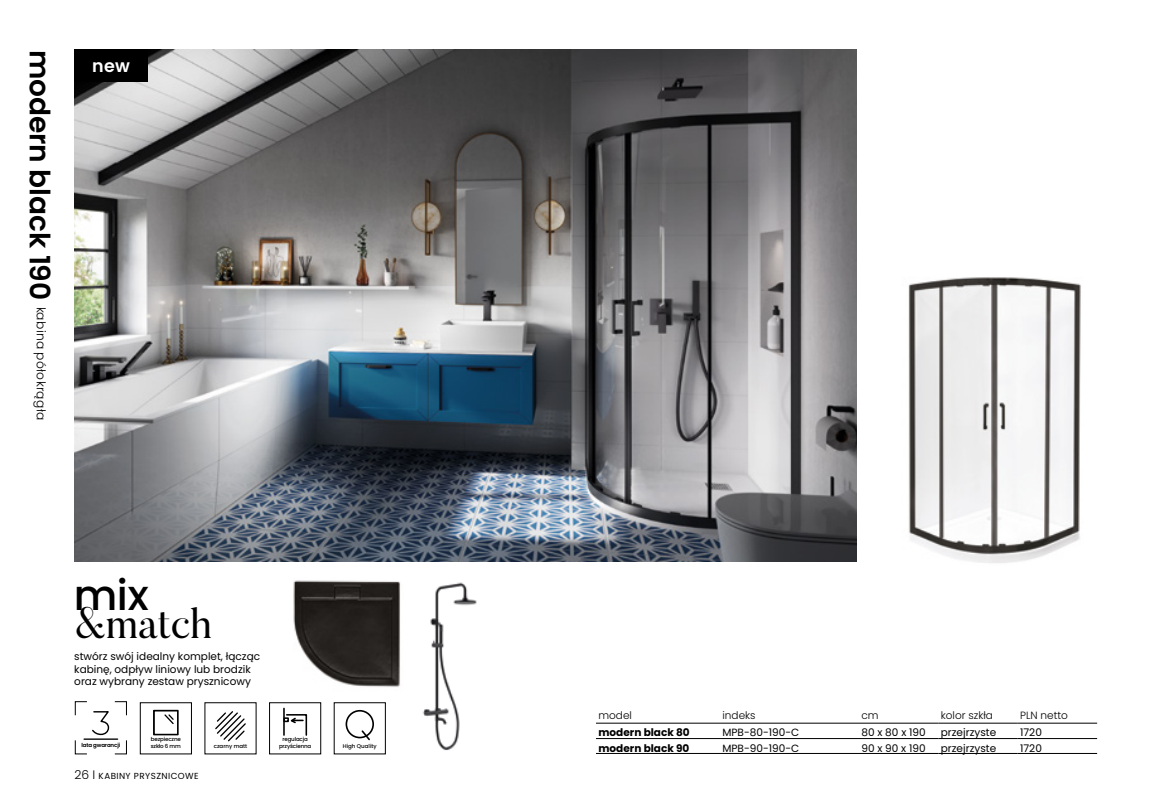
<style>
.page{position:relative;width:1171px;height:804px;background:#fff}
.page>*{position:absolute;margin:0;border:0;box-sizing:border-box;transform-origin:0 0}
.t1{font:42px "Butler";letter-spacing:-.01em;color:#000}
.t2{font:500 42px "Poppins";color:#000}
.t3{font:600 28px "Poppins";color:#000}
.t4{font:600 17.5px "Poppins";color:#fff}
.t5{font:300 12.25px "Poppins";letter-spacing:.025em;color:#000}
.t6{font:10.5px/12.6px "Poppins";color:#000}
.t7{font:300 10.5px "Poppins";color:#000}
.t8{font:700 10.5px "Poppins";color:#000}
.t9{font:8.75px "Poppins";letter-spacing:.05em;color:#000}
.t10{font:500 5.42px/6.3px "Poppins";letter-spacing:-.025em;color:#000}
.t11{font:500 5.42px "Poppins";color:#000}
.t12{font:600 5.42px "Poppins";letter-spacing:-.025em;color:#000}
.s1{font-weight:300;font-size:12.25px}
</style>
<div class="page">
<img style="left:74px;top:50px;width:783px;height:511px">
<div style="left:269px;top:702px;width:52px;height:52px;border:1px solid #000"></div>
<svg style="left:283px;top:714px;width:25px;height:22px"></svg>
<hr style="left:283px;top:708px;width:2px;height:27px;background:#000">
<div style="left:345px;top:710px;width:29px;height:28px;border:2px solid #000;border-radius:50%"></div>
<svg style="left:360px;top:729px;width:11px;height:12px"></svg>
<svg style="left:74px;top:701px;width:53px;height:53px"></svg>
<hr style="left:596px;top:723px;width:124px;height:1px;background:#000">
<hr style="left:720px;top:723px;width:139px;height:1px;background:#000">
<hr style="left:859px;top:723px;width:79px;height:1px;background:#000">
<hr style="left:938px;top:723px;width:80px;height:1px;background:#000">
<hr style="left:1018px;top:723px;width:79px;height:1px;background:#000">
<hr style="left:596px;top:738px;width:124px;height:1px;background:#000">
<hr style="left:720px;top:738px;width:139px;height:1px;background:#000">
<hr style="left:859px;top:738px;width:79px;height:1px;background:#000">
<hr style="left:938px;top:738px;width:80px;height:1px;background:#000">
<hr style="left:1018px;top:738px;width:79px;height:1px;background:#000">
<hr style="left:596px;top:753px;width:124px;height:1px;background:#000">
<hr style="left:720px;top:753px;width:139px;height:1px;background:#000">
<hr style="left:859px;top:753px;width:79px;height:1px;background:#000">
<hr style="left:938px;top:753px;width:80px;height:1px;background:#000">
<hr style="left:1018px;top:753px;width:79px;height:1px;background:#000">
<div style="left:140px;top:702px;width:52px;height:52px;border:1px solid #000"></div>
<svg style="left:155px;top:711px;width:22px;height:13px"></svg>
<div style="left:153px;top:709px;width:26px;height:26px;border:1px solid #000"></div>
<svg style="left:215px;top:711px;width:31px;height:31px"></svg>
<img style="left:293px;top:580px;width:108px;height:107px">
<img style="left:422px;top:582px;width:55px;height:169px">
<div style="left:74px;top:50px;width:74px;height:32px;background:#000"></div>
<img style="left:908px;top:277px;width:173px;height:286px">
<h2 class="t3" style="left:56px;top:50px;width:252px;rotate:90deg">modern black 190</h2>
<p class="t5" style="left:48px;top:306px;width:115px;rotate:90deg">kabina półokrągła</p>
<h3 class="t4" style="left:92px;top:56px;width:40px">new</h3>
<h1 class="t2" style="left:74px;top:571px;width:76px">mix</h1>
<h1 class="t1" style="left:74px;top:597px;width:139px">&amp;match</h1>
<p class="t6" style="left:74px;top:650px;width:187px">stwórz swój idealny komplet, łącząc kabinę, odpływ liniowy lub brodzik oraz wybrany zestaw prysznicowy</p>
<p class="t10" style="left:151px;top:736px;width:32px">bezpieczne szkło 6 mm</p>
<p class="t11" style="left:214px;top:742px;width:35px">czarny matt</p>
<p class="t10" style="left:282px;top:736px;width:27px">regulacja</p>
<p class="t12" style="left:81px;top:742px;width:40px">lata gwarancji</p>
<p class="t10" style="left:279px;top:742px;width:34px">przyścienna</p>
<p class="t11" style="left:343px;top:742px;width:35px">High Quality</p>
<p class="t9" style="left:74px;top:770px;width:126px"><span class="s1">26 I</span> KABINY PRYSZNICOWE</p>
<p class="t7" style="left:598px;top:709px;width:35px">model</p>
<p class="t7" style="left:722px;top:709px;width:35px">indeks</p>
<p class="t7" style="left:861px;top:709px;width:19px">cm</p>
<p class="t7" style="left:941px;top:709px;width:54px">kolor szkła</p>
<p class="t7" style="left:1020px;top:709px;width:49px">PLN netto</p>
<p class="t8" style="left:598px;top:726px;width:93px">modern black 80</p>
<p class="t6" style="left:722px;top:726px;width:78px">MPB-80-190-C</p>
<p class="t6" style="left:861px;top:726px;width:66px">80 x 80 x 190</p>
<p class="t6" style="left:941px;top:726px;width:57px">przejrzyste</p>
<p class="t6" style="left:1020px;top:726px;width:23px">1720</p>
<p class="t8" style="left:598px;top:741px;width:92px">modern black 90</p>
<p class="t6" style="left:722px;top:741px;width:78px">MPB-90-190-C</p>
<p class="t6" style="left:861px;top:741px;width:66px">90 x 90 x 190</p>
<p class="t6" style="left:941px;top:741px;width:57px">przejrzyste</p>
<p class="t6" style="left:1020px;top:741px;width:23px">1720</p>
</div>
